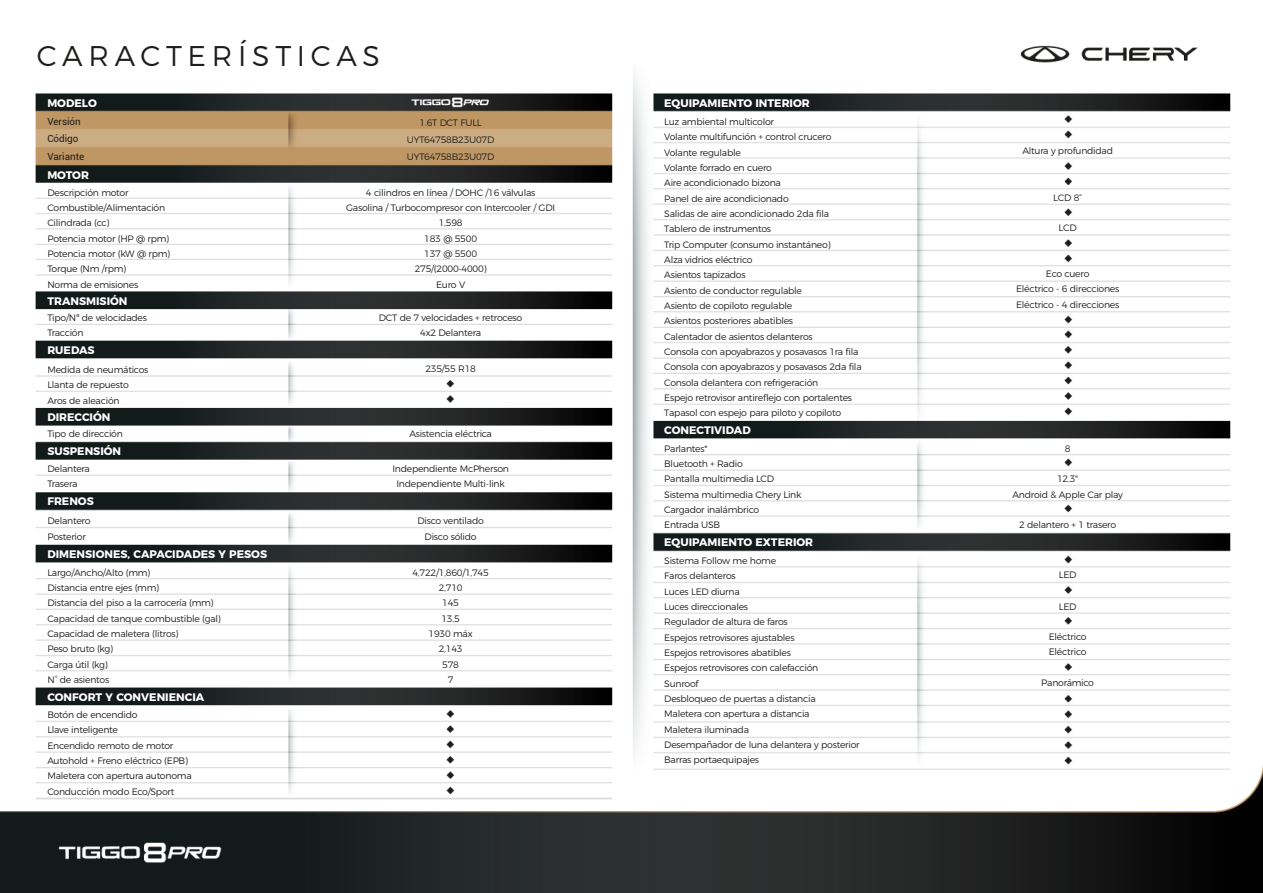
<style>
.page{position:relative;width:1263px;height:893px;background:#fff}
.page>*{position:absolute;margin:0;border:0;box-sizing:border-box;transform-origin:0 0}
.t1{font:300 28.5px "Montserrat";letter-spacing:.2em;color:#1d1d1b}
.t2{font:700 10.95px "Montserrat";color:#fff}
.t3{font:9.9px "Roboto";color:#1d1d1b}
.t4{font:300 9.3px/15.3px "Montserrat";letter-spacing:-.025em;color:#1d1d1b}
</style>
<div class="page">
<img style="left:0;top:45px;width:1263px;height:848px">
<h1 class="t1" style="left:37px;top:34px;width:345px">CARACTERÍSTICAS</h1>
<p class="t2" style="left:47px;top:94px;width:51px">MODELO</p>
<p class="t3" style="left:47px;top:115px;width:35px">Versión</p>
<p class="t3" style="left:47px;top:150px;width:38px">Variante</p>
<p class="t4" style="left:420px;top:115px;width:64px">1.6T DCT FULL</p>
<p class="t3" style="left:47px;top:132px;width:33px">Código</p>
<p class="t4" style="left:407px;top:131px;width:89px;line-height:16.8px">UYT64758B23U07D<br>UYT64758B23U07D</p>
<p class="t2" style="left:47px;top:166px;width:43px">MOTOR</p>
<p class="t4" style="left:47px;top:184px;width:124px">Descripción motor<br>Combustible/Alimentación<br>Cilindrada (cc)<br>Potencia motor (HP @ rpm)<br>Potencia motor (kW @ rpm)<br>Torque (Nm /rpm)<br>Norma de emisiones</p>
<p class="t4" style="left:346px;top:184px;width:211px;text-align:center">4 cilindros en línea / DOHC /16 válvulas<br>Gasolina / Turbocompresor con Intercooler / GDI<br>1,598<br>183 @ 5500<br>137 @ 5500<br>275/(2000-4000)<br>Euro V</p>
<p class="t2" style="left:47px;top:292px;width:82px">TRANSMISIÓN</p>
<p class="t4" style="left:47px;top:309px;width:101px">Tipo/Nª de velocidades</p>
<p class="t4" style="left:47px;top:325px;width:38px">Tracción</p>
<p class="t4" style="left:379px;top:309px;width:145px;text-align:center">DCT de 7 velocidades + retroceso<br>4x2 Delantera</p>
<p class="t2" style="left:47px;top:341px;width:49px">RUEDAS</p>
<p class="t4" style="left:47px;top:361px;width:103px">Medida de neumáticos<br>Llanta de repuesto<br>Aros de aleación</p>
<p class="t4" style="left:425px;top:360px;width:52px">235/55 R18</p>
<p class="t2" style="left:47px;top:408px;width:65px">DIRECCIÓN</p>
<p class="t4" style="left:47px;top:425px;width:77px">Tipo de dirección</p>
<p class="t4" style="left:409px;top:425px;width:84px">Asistencia eléctrica</p>
<p class="t2" style="left:47px;top:442px;width:75px">SUSPENSIÓN</p>
<p class="t4" style="left:47px;top:460px;width:44px">Delantera<br>Trasera</p>
<p class="t4" style="left:392px;top:460px;width:118px;text-align:center">Independiente McPherson<br>Independiente Multi-link</p>
<p class="t2" style="left:47px;top:492px;width:48px">FRENOS</p>
<p class="t4" style="left:47px;top:513px;width:45px">Delantero<br>Posterior</p>
<p class="t4" style="left:417px;top:513px;width:68px;text-align:center">Disco ventilado<br>Disco sólido</p>
<p class="t2" style="left:47px;top:545px;width:221px">DIMENSIONES, CAPACIDADES Y PESOS</p>
<p class="t4" style="left:47px;top:564px;width:175px">Largo/Ancho/Alto (mm)<br>Distancia entre ejes (mm)<br>Distancia del piso a la carrocería (mm)<br>Capacidad de tanque combustible (gal)<br>Capacidad de maletera (litros)<br>Peso bruto (kg)<br>Carga útil (kg)<br>N° de asientos</p>
<p class="t4" style="left:412px;top:564px;width:78px;text-align:center">4,722/1,860/1,745<br>2,710<br>145<br>13.5<br>1930 máx<br>2,143<br>578<br>7</p>
<p class="t2" style="left:47px;top:688px;width:158px">CONFORT Y CONVENIENCIA</p>
<p class="t4" style="left:47px;top:706px;width:146px">Botón de encendido<br>Llave inteligente<br>Encendido remoto de motor<br>Autohold + Freno eléctrico (EPB)<br>Maletera con apertura autonoma<br>Conducción modo Eco/Sport</p>
<p class="t2" style="left:664px;top:94px;width:147px">EQUIPAMIENTO INTERIOR</p>
<p class="t4" style="left:664px;top:113px;width:199px">Luz ambiental multicolor<br>Volante multifunción + control crucero<br>Volante regulable<br>Volante forrado en cuero<br>Aire acondicionado bizona<br>Panel de aire acondicionado<br>Salidas de aire acondicionado 2da fila<br>Tablero de instrumentos<br>Trip Computer (consumo instantáneo)<br>Alza vidrios eléctrico<br>Asientos tapizados<br>Asiento de conductor regulable<br>Asiento de copiloto regulable<br>Asientos posteriores abatibles<br>Calentador de asientos delanteros<br>Consola con apoyabrazos y posavasos 1ra fila<br>Consola con apoyabrazos y posavasos 2da fila<br>Consola delantera con refrigeración<br>Espejo retrovisor antireflejo con portalentes<br>Tapasol con espejo para piloto y copiloto</p>
<p class="t4" style="left:1022px;top:143px;width:92px">Altura y profundidad</p>
<p class="t4" style="left:1053px;top:189px;width:31px">LCD 8”</p>
<p class="t4" style="left:1058px;top:220px;width:20px">LCD</p>
<p class="t4" style="left:1046px;top:266px;width:45px">Eco cuero</p>
<p class="t4" style="left:1016px;top:281px;width:105px">Eléctrico - 6 direcciones<br>Eléctrico - 4 direcciones</p>
<p class="t2" style="left:664px;top:421px;width:88px">CONECTIVIDAD</p>
<p class="t4" style="left:664px;top:440px;width:139px">Parlantes*<br>Bluetooth + Radio<br>Pantalla multimedia LCD<br>Sistema multimedia Chery Link<br>Cargador inalámbrico<br>Entrada USB</p>
<p class="t4" style="left:1065px;top:440px;width:7px">8</p>
<p class="t4" style="left:1012px;top:471px;width:112px;text-align:center">12.3"<br>Android &amp; Apple Car play</p>
<p class="t4" style="left:1019px;top:517px;width:99px">2 delantero + 1 trasero</p>
<p class="t2" style="left:664px;top:533px;width:151px">EQUIPAMIENTO EXTERIOR</p>
<p class="t4" style="left:664px;top:552px;width:197px">Sistema Follow me home<br>Faros delanteros<br>Luces LED diurna<br>Luces direccionales<br>Regulador de altura de faros<br>Espejos retrovisores ajustables<br>Espejos retrovisores abatibles<br>Espejos retrovisores con calefacción<br>Sunroof<br>Desbloqueo de puertas a distancia<br>Maletera con apertura a distancia<br>Maletera iluminada<br>Desempañador de luna delantera y posterior<br>Barras portaequipajes</p>
<p class="t4" style="left:1059px;top:567px;width:19px">LED</p>
<p class="t4" style="left:1059px;top:598px;width:19px">LED</p>
<p class="t4" style="left:1049px;top:628px;width:39px">Eléctrico<br>Eléctrico</p>
<p class="t4" style="left:1041px;top:674px;width:54px">Panorámico</p>
</div>
